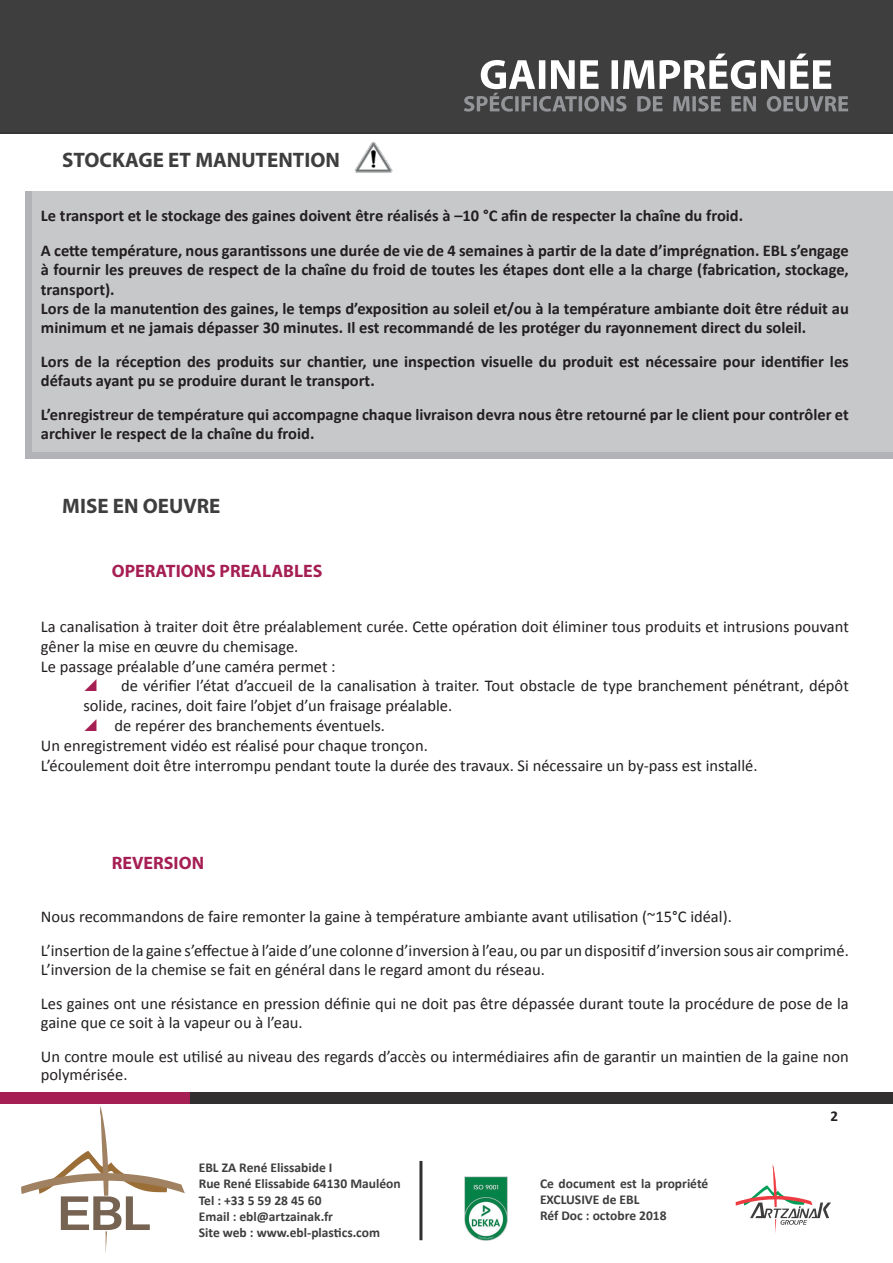
<style>
.page{position:relative;width:893px;height:1263px;background:#fff}
.page>*{position:absolute;margin:0;border:0;box-sizing:border-box;transform-origin:0 0}
.t1{font:700 21px "Myriad Pro";color:#3e3e3f}
.t2{font:700 18px "Myriad Pro";color:#a61f54}
.t3{font:16.5px/33.9px "Calibri";color:#231f20}
.t4{font:700 16.5px/19.2px "Calibri";color:#231f20}
.t5{font:700 15px "Calibri";color:#231f20}
.t6{font:700 13.5px/16.2px "Calibri";color:#3e3e3f}
</style>
<div class="page">
<div style="left:0;top:0;width:893px;height:134px;background:#3e3e3f"></div>
<svg style="left:464px;top:54px;width:384px;height:58px"></svg>
<div style="left:190px;top:1092px;width:703px;height:12px;background:#312f30"></div>
<div style="left:0;top:1092px;width:190px;height:12px;background:#a61f54"></div>
<div style="left:419px;top:1161px;width:3px;height:79px;background:#312f30;border:2px solid #312f30"></div>
<svg style="left:735px;top:1164px;width:96px;height:69px"></svg>
<svg style="left:21px;top:1106px;width:164px;height:147px"></svg>
<img style="left:464px;top:1176px;width:44px;height:65px">
<div style="left:25px;top:191px;width:868px;height:261px;background:#c7c8ca"></div>
<div style="left:25px;top:452px;width:868px;height:6px;background:#b2b3b7"></div>
<img style="left:354px;top:141px;width:38px;height:32px">
<div style="left:25px;top:191px;width:7px;height:267px;background:#b2b3b7"></div>
<p class="t1" style="left:41px;top:146px;width:300px">6. STOCKAGE ET MANUTENTION</p>
<p class="t4" style="left:41px;top:198px;width:809px;line-height:34.8px">Le transport et le stockage des gaines doivent être réalisés à –10 °C afin de respecter la chaîne du froid.<br>A cette température, nous garantissons une durée de vie de 4 semaines à partir de la date d’imprégnation. EBL s’engage</p>
<p class="t4" style="left:41px;top:260px;width:809px">à fournir les preuves de respect de la chaîne du froid de toutes les étapes dont elle a la charge (fabrication, stockage, transport).<br>Lors de la manutention des gaines, le temps d’exposition au soleil et/ou à la température ambiante doit être réduit au minimum et ne jamais dépasser 30 minutes. Il est recommandé de les protéger du rayonnement direct du soleil.</p>
<p class="t4" style="left:41px;top:352px;width:809px">Lors de la réception des produits sur chantier, une inspection visuelle du produit est nécessaire pour identifier les défauts ayant pu se produire durant le transport.</p>
<p class="t4" style="left:41px;top:405px;width:809px">L’enregistreur de température qui accompagne chaque livraison devra nous être retourné par le client pour contrôler et archiver le respect de la chaîne du froid.</p>
<p class="t1" style="left:41px;top:492px;width:181px">7. MISE EN OEUVRE</p>
<p class="t2" style="left:83px;top:559px;width:241px">7.1 OPERATIONS PREALABLES</p>
<p class="t3" style="left:41px;top:610px;width:809px">La canalisation à traiter doit être préalablement curée. Cette opération doit éliminer tous produits et intrusions pouvant</p>
<p class="t3" style="left:41px;top:629px;width:259px">gêner la mise en œuvre du chemisage.</p>
<p class="t3" style="left:41px;top:649px;width:296px">Le passage préalable d’une caméra permet :</p>
<p class="t3" style="left:121px;top:669px;width:729px">de vérifier l’état d’accueil de la canalisation à traiter. Tout obstacle de type branchement pénétrant, dépôt</p>
<p class="t3" style="left:83px;top:689px;width:370px">solide, racines, doit faire l’objet d’un fraisage préalable.</p>
<p class="t3" style="left:114px;top:709px;width:272px">de repérer des branchements éventuels.</p>
<p class="t3" style="left:41px;top:728px;width:388px">Un enregistrement vidéo est réalisé pour chaque tronçon.</p>
<p class="t3" style="left:41px;top:748px;width:718px">L’écoulement doit être interrompu pendant toute la durée des travaux. Si nécessaire un by-pass est installé.</p>
<p class="t2" style="left:83px;top:851px;width:122px">7.2 REVERSION</p>
<p class="t3" style="left:41px;top:899px;width:809px">Nous recommandons de faire remonter la gaine à température ambiante avant utilisation (~15°C idéal).<br>L’insertion de la gaine s’effectue à l’aide d’une colonne d’inversion à l’eau, ou par un dispositif d’inversion sous air comprimé.</p>
<p class="t3" style="left:41px;top:952px;width:809px">L’inversion de la chemise se fait en général dans le regard amont du réseau.<br>Les gaines ont une résistance en pression définie qui ne doit pas être dépassée durant toute la procédure de pose de la</p>
<p class="t3" style="left:41px;top:1005px;width:809px">gaine que ce soit à la vapeur ou à l’eau.<br>Un contre moule est utilisé au niveau des regards d’accès ou intermédiaires afin de garantir un maintien de la gaine non</p>
<p class="t3" style="left:41px;top:1058px;width:88px">polymérisée.</p>
<p class="t6" style="left:199px;top:1159px;width:203px">EBL ZA René Elissabide I<br>Rue René Elissabide 64130 Mauléon<br>Tel : +33 5 59 28 45 60<br>Email : ebl@artzainak.fr<br>Site web : www.ebl-plastics.com</p>
<p class="t6" style="left:197px;top:1162px;width:203px">EBL ZA René Elissabide I<br>Rue René Elissabide 64130 Mauléon<br>Tel : +33 5 59 28 45 60<br>Email : ebl@artzainak.fr<br>Site web : www.ebl-plastics.com</p>
<p class="t6" style="left:540px;top:1175px;width:170px">Ce document est la propriété<br>EXCLUSIVE de EBL<br>Réf Doc : octobre 2018</p>
<p class="t6" style="left:538px;top:1178px;width:170px">Ce document est la propriété<br>EXCLUSIVE de EBL<br>Réf Doc : décembre 2017</p>
<p class="t5" style="left:831px;top:1107px;width:9px">2</p>
<p class="t5" style="left:829px;top:1109px;width:9px">5</p>
</div>
